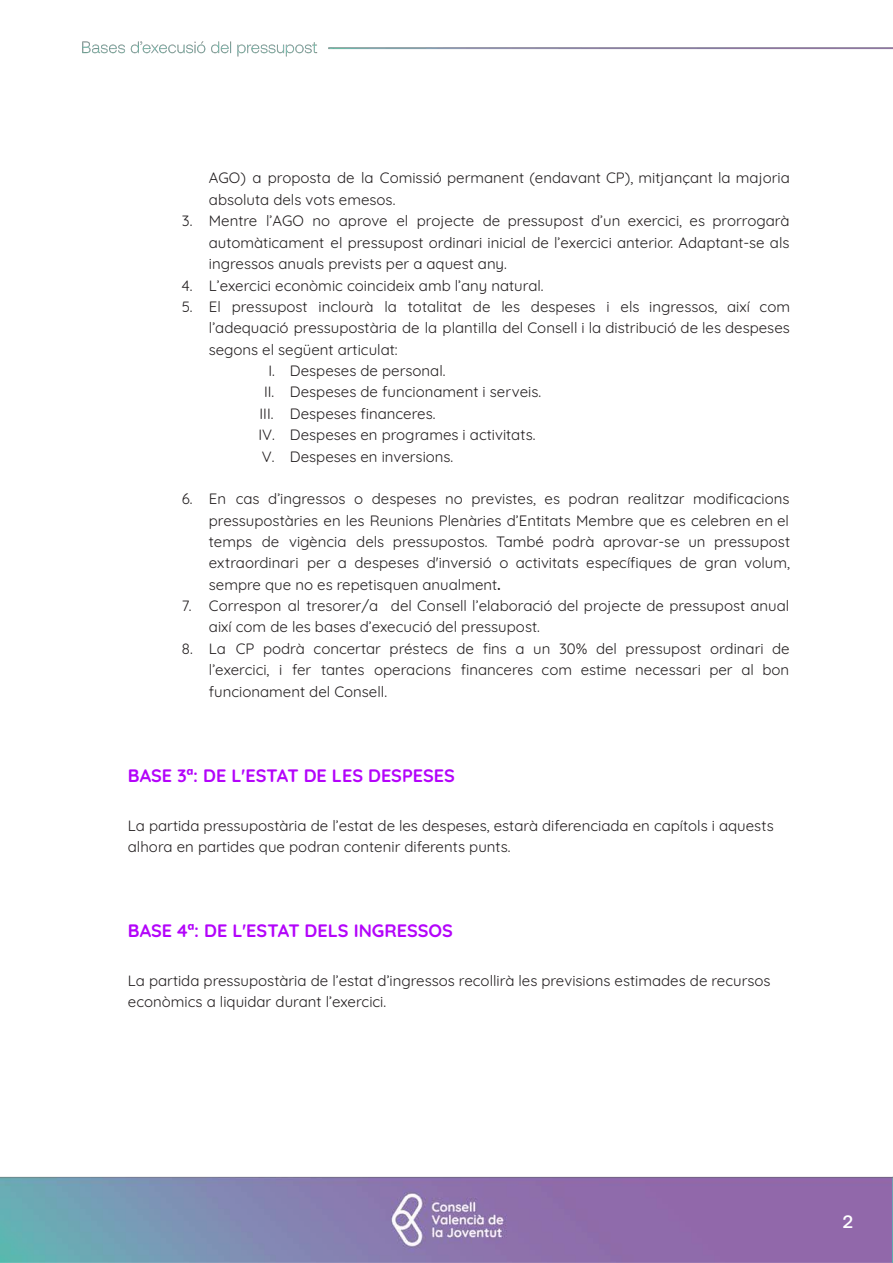
<style>
.page{position:relative;width:893px;height:1263px;background:#fff}
.page>*{position:absolute;margin:0;border:0;box-sizing:border-box;transform-origin:0 0}
.t1{font:700 18px "Quicksand";color:#b304fa}
.t2{font:500 18px "Aeonik";color:#fff}
.t3{font:15px/21.3px "Quicksand";color:#231f20}
.s1{font-weight:700}
</style>
<div class="page">
<img style="left:0;top:41px;width:893px;height:1222px">
<div style="left:0;top:117px;width:867px;height:1035px;background:#fff"></div>
<p class="t3" style="left:209px;top:165px;width:582px;line-height:21.8px">AGO) a proposta de la Comissió permanent (endavant CP), mitjançant la majoria absoluta dels vots emesos.</p>
<p class="t3" style="left:209px;top:209px;width:582px;text-align:justify;text-indent:-27px">3. Mentre l’AGO no aprove el projecte de pressupost d’un exercici, es prorrogarà automàticament el pressupost ordinari inicial de l’exercici anterior. Adaptant-se als ingressos anuals prevists per a aquest any.</p>
<p class="t3" style="left:182px;top:273px;width:363px">4. L’exercici econòmic coincideix amb l’any natural.</p>
<p class="t3" style="left:182px;top:294px;width:610px">5. El pressupost inclourà la totalitat de les despeses i els ingressos, així com</p>
<p class="t3" style="left:209px;top:316px;width:582px">l’adequació pressupostària de la plantilla del Consell i la distribució de les despeses</p>
<p class="t3" style="left:209px;top:337px;width:190px">segons el següent articulat:</p>
<p class="t3" style="left:268px;top:359px;width:179px">I. Despeses de personal.</p>
<p class="t3" style="left:264px;top:380px;width:279px">II. Despeses de funcionament i serveis.</p>
<p class="t3" style="left:259px;top:401px;width:177px">III. Despeses financeres.</p>
<p class="t3" style="left:258px;top:423px;width:279px">IV. Despeses en programes i activitats.</p>
<p class="t3" style="left:262px;top:444px;width:193px">V. Despeses en inversions.</p>
<p class="t3" style="left:209px;top:487px;width:583px;text-align:justify;text-indent:-27px">6. En cas d’ingressos o despeses no previstes, es podran realitzar modificacions pressupostàries en les Reunions Plenàries d’Entitats Membre que es celebren en el temps de vigència dels pressupostos. També podrà aprovar-se un pressupost extraordinari per a despeses d'inversió o activitats específiques de gran volum, sempre que no es repetisquen anualment<span class="s1">.</span></p>
<p class="t3" style="left:209px;top:594px;width:582px;text-indent:-27px">7. Correspon al tresorer/a del Consell l’elaboració del projecte de pressupost anual així com de les bases d’execució del pressupost.</p>
<p class="t3" style="left:209px;top:636px;width:582px;text-align:justify;text-indent:-27px">8. La CP podrà concertar préstecs de fins a un 30% del pressupost ordinari de l’exercici, i fer tantes operacions financeres com estime necessari per al bon funcionament del Consell.</p>
<p class="t1" style="left:128px;top:761px;width:329px">BASE 3ª: DE L'ESTAT DE LES DESPESES</p>
<p class="t3" style="left:128px;top:813px;width:647px">La partida pressupostària de l’estat de les despeses, estarà diferenciada en capítols i aquests alhora en partides que podran contenir diferents punts.</p>
<p class="t1" style="left:128px;top:917px;width:327px">BASE 4ª: DE L'ESTAT DELS INGRESSOS</p>
<p class="t3" style="left:128px;top:968px;width:644px">La partida pressupostària de l’estat d’ingressos recollirà les previsions estimades de recursos econòmics a liquidar durant l’exercici.</p>
<p class="t2" style="left:843px;top:1211px;width:12px">2</p>
</div>
